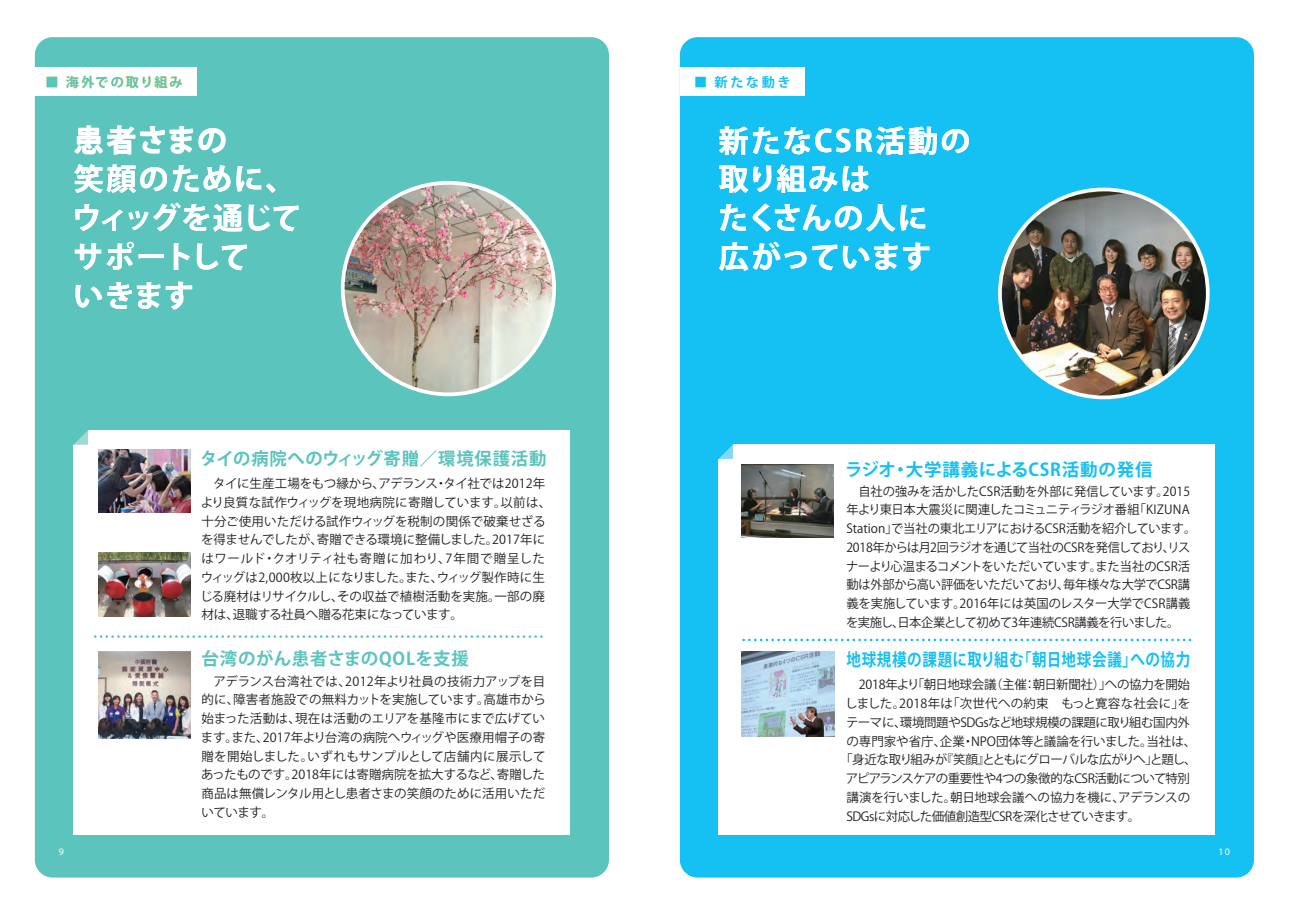
<style>
.page{position:relative;width:1290px;height:914px;background:#fff}
.page>*{position:absolute;margin:0;border:0;box-sizing:border-box;transform-origin:0 0}
.t1{font:700 30px/38.8px "Koz Go Pro";letter-spacing:.04em;color:#fff}
.t2{font:700 17.5px "Koz Go Pro";letter-spacing:.04em;color:#5ac4bd}
.t3{font:700 17.5px "Koz Go Pro";letter-spacing:.04em;color:#15c0f2;scale:.83 1}
.t4{font:700 17.5px "Koz Go Pro";letter-spacing:.04em;color:#15c0f2}
.t5{font:700 13.12px "Koz Go Pro";letter-spacing:.15em;color:#5ac4bd}
.t6{font:700 13.12px "Koz Go Pro";letter-spacing:.205em;color:#15c0f2}
.t7{font:12.5px/18.8px "Koz Go Pro";letter-spacing:-.02em;color:#231f20;text-align:justify}
.t8{font:12.5px/18.8px "Koz Go Pro";color:#231f20}
.t9{font:12.5px "Koz Go Pro";letter-spacing:-.04em;color:#231f20}
.t10{font:12.5px "Koz Go Pro";letter-spacing:.02em;color:#231f20}
.t11{font:10px "Myriad Pro";color:#fff}
</style>
<div class="page">
<div style="left:35px;top:37px;width:574px;height:840px;background:#5ac4bd;border-radius:18px"></div>
<div style="left:680px;top:37px;width:574px;height:840px;background:#15c0f2;border-radius:18px"></div>
<div style="left:74px;top:430px;width:496px;height:404px;background:#fff"></div>
<svg style="left:73px;top:430px;width:16px;height:15px"></svg>
<svg style="left:95px;top:635px;width:447px;height:2px"></svg>
<div style="left:719px;top:444px;width:496px;height:390px;background:#fff"></div>
<svg style="left:744px;top:638px;width:446px;height:3px"></svg>
<div style="left:31px;top:67px;width:166px;height:29px;background:#fff"></div>
<div style="left:680px;top:67px;width:124px;height:29px;background:#fff"></div>
<svg style="left:719px;top:444px;width:15px;height:15px"></svg>
<img style="left:1000px;top:189px;width:208px;height:208px;border-radius:104px">
<img style="left:343px;top:183px;width:211px;height:211px;border-radius:106px">
<img style="left:99px;top:449px;width:92px;height:64px">
<img style="left:99px;top:553px;width:92px;height:63px">
<img style="left:741px;top:465px;width:93px;height:72px">
<img style="left:742px;top:651px;width:92px;height:85px">
<img style="left:99px;top:651px;width:92px;height:87px">
<p class="t5" style="left:45px;top:74px;width:139px">■ 海外での取り組み</p>
<p class="t6" style="left:694px;top:74px;width:98px">■ 新たな動き</p>
<h1 class="t1" style="left:72px;top:123px;width:231px">患者さまの<br>笑顔のために、ウィッグを通じてサポートして<br>いきます</h1>
<h1 class="t1" style="left:718px;top:123px;width:254px">新たなCSR活動の取り組みは<br>たくさんの人に<br>広がっています</h1>
<p class="t11" style="left:59px;top:845px;width:7px">9</p>
<h2 class="t2" style="left:200px;top:447px;width:348px">タイの病院へのウィッグ寄贈／環境保護活動</h2>
<p class="t8" style="left:200px;top:474px;width:353px;text-indent:13px">タイに生産工場をもつ縁から、アデランス・タイ社では2012年より良質な試作ウィッグを現地病院に寄贈しています。以前は、十分ご使用いただける試作ウィッグを税制の関係で破棄せざるを得ませんでしたが、寄贈できる環境に整備しました。2017年にはワールド・クオリティ社も寄贈に加わり、7年間で贈呈したウィッグは2,000枚以上になりました。また、ウィッグ製作時に生じる廃材はリサイクルし、その収益で植樹活動を実施。一部の廃材は、退職する社員へ贈る花束になっています。</p>
<h2 class="t2" style="left:201px;top:647px;width:269px">台湾のがん患者さまのQOLを支援</h2>
<p class="t7" style="left:201px;top:671px;width:346px;text-indent:12px">アデランス台湾社では、2012年より社員の技術力アップを目的に、障害者施設での無料カットを実施しています。高雄市から始まった活動は、現在は活動のエリアを基隆市にまで広げています。また、2017年より台湾の病院へウィッグや医療用帽子の寄贈を開始しました。いずれもサンプルとして店舗内に展示してあったものです。2018年には寄贈病院を拡大するなど、寄贈した商品は無償レンタル用とし患者さまの笑顔のために活用いただいています。</p>
<h2 class="t4" style="left:845px;top:458px;width:309px">ラジオ・大学講義によるCSR活動の発信</h2>
<p class="t7" style="left:846px;top:482px;width:352px;text-align:left;text-indent:12px">自社の強みを活かしたCSR活動を外部に発信しています。2015年より東日本大震災に関連したコミュニティラジオ番組「KIZUNA Station」で当社の東北エリアにおけるCSR活動を紹介しています。2018年からは月2回ラジオを通じて当社のCSRを発信しており、リスナーより心温まるコメントをいただいています。また当社のCSR活動は外部から高い評価をいただいており、毎年様々な大学でCSR講義を実施しています。2016年には英国のレスター大学でCSR講義を実施し、日本企業として初めて3年連続CSR講義を行いました。</p>
<h2 class="t3" style="left:846px;top:648px;width:416px">地球規模の課題に取り組む「朝日地球会議」への協力</h2>
<p class="t7" style="left:859px;top:675px;width:333px">2018年より「朝日地球会議（主催：朝日新聞社）」への協力を開始</p>
<p class="t10" style="left:845px;top:695px;width:347px">しました。2018年は「次世代への約束　もっと寛容な社会に」を</p>
<p class="t7" style="left:846px;top:713px;width:345px">テーマに、環境問題やSDGsなど地球規模の課題に取り組む国内外</p>
<p class="t7" style="left:846px;top:732px;width:351px">の専門家や省庁、企業・NPO団体等と議論を行いました。当社は、</p>
<p class="t9" style="left:840px;top:751px;width:358px">「身近な取り組みが『笑顔』とともにグローバルな広がりへ」と題し、</p>
<p class="t9" style="left:846px;top:770px;width:346px">アピアランスケアの重要性や4つの象徴的なCSR活動について特別</p>
<p class="t7" style="left:846px;top:788px;width:345px">講演を行いました。朝日地球会議への協力を機に、アデランスの</p>
<p class="t9" style="left:846px;top:807px;width:295px">SDGsに対応した価値創造型CSRを深化させていきます。</p>
<p class="t11" style="left:1218px;top:845px;width:13px">10</p>
</div>
